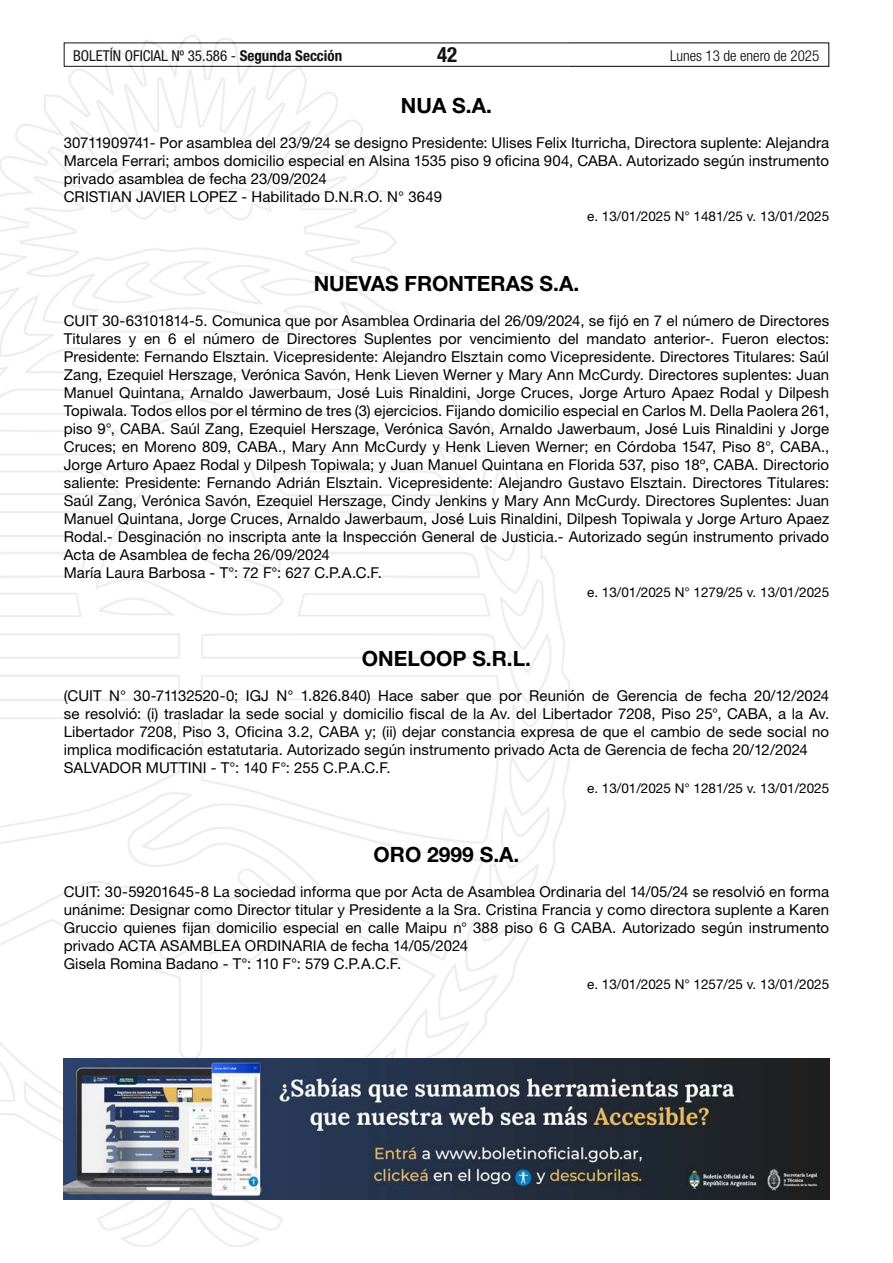
<style>
.page{position:relative;width:893px;height:1263px;background:#fff}
.page>*{position:absolute;margin:0;border:0;box-sizing:border-box;transform-origin:0 0}
.t1{font:700 21px "Helvetica Neue LT Std";color:#000}
.t2{font:700 condensed 21px "Helvetica Neue LT Std";color:#000}
.t3{font:15px/18px "Helvetica Neue LT Std";letter-spacing:.005em;color:#000}
.t4{font:condensed 15px "Helvetica Neue LT Std";color:#000}
.t5{font:300 condensed 15px "Helvetica Neue LT Std";color:#000}
.t6{font:13.5px "Helvetica Neue LT Std";color:#000}
.s1{font-weight:700}
</style>
<div class="page">
<div style="left:64px;top:43px;width:765px;height:24px;border:1px solid #000"></div>
<img style="left:0;top:35px;width:569px;height:1211px">
<img style="left:64px;top:1059px;width:765px;height:140px">
<p class="t4" style="left:73px;top:47px;width:271px">BOLETÍN OFICIAL Nº 35.586 - <span class="s1">Segunda Sección</span></p>
<h1 class="t2" style="left:437px;top:42px;width:22px">42</h1>
<p class="t5" style="left:670px;top:47px;width:151px">Lunes 13 de enero de 2025</p>
<h1 class="t1" style="left:401px;top:92px;width:93px">NUA S.A.</h1>
<p class="t3" style="left:64px;top:133px;width:767px">30711909741- Por asamblea del 23/9/24 se designo Presidente: Ulises Felix Iturricha, Directora suplente: Alejandra Marcela Ferrari; ambos domicilio especial en Alsina 1535 piso 9 oficina 904, CABA. Autorizado según instrumento privado asamblea de fecha 23/09/2024<br>CRISTIAN JAVIER LOPEZ - Habilitado D.N.R.O. N° 3649</p>
<p class="t6" style="left:587px;top:208px;width:244px">e. 13/01/2025 N° 1481/25 v. 13/01/2025</p>
<h1 class="t1" style="left:314px;top:270px;width:267px">NUEVAS FRONTERAS S.A.</h1>
<p class="t3" style="left:64px;top:311px;width:767px">CUIT 30-63101814-5. Comunica que por Asamblea Ordinaria del 26/09/2024, se fijó en 7 el número de Directores Titulares y en 6 el número de Directores Suplentes por vencimiento del mandato anterior-. Fueron electos:<br>Presidente: Fernando Elsztain. Vicepresidente: Alejandro Elsztain como Vicepresidente. Directores Titulares: Saúl Zang, Ezequiel Herszage, Verónica Savón, Henk Lieven Werner y Mary Ann McCurdy. Directores suplentes: Juan Manuel Quintana, Arnaldo Jawerbaum, José Luis Rinaldini, Jorge Cruces, Jorge Arturo Apaez Rodal y Dilpesh Topiwala. Todos ellos por el término de tres (3) ejercicios. Fijando domicilio especial en Carlos M. Della Paolera 261, piso 9°, CABA. Saúl Zang, Ezequiel Herszage, Verónica Savón, Arnaldo Jawerbaum, José Luis Rinaldini y Jorge Cruces; en Moreno 809, CABA., Mary Ann McCurdy y Henk Lieven Werner; en Córdoba 1547, Piso 8°, CABA., Jorge Arturo Apaez Rodal y Dilpesh Topiwala; y Juan Manuel Quintana en Florida 537, piso 18º, CABA. Directorio saliente: Presidente: Fernando Adrián Elsztain. Vicepresidente: Alejandro Gustavo Elsztain. Directores Titulares:<br>Saúl Zang, Verónica Savón, Ezequiel Herszage, Cindy Jenkins y Mary Ann McCurdy. Directores Suplentes: Juan Manuel Quintana, Jorge Cruces, Arnaldo Jawerbaum, José Luis Rinaldini, Dilpesh Topiwala y Jorge Arturo Apaez Rodal.- Desginación no inscripta ante la Inspección General de Justicia.- Autorizado según instrumento privado Acta de Asamblea de fecha 26/09/2024<br>María Laura Barbosa - T°: 72 F°: 627 C.P.A.C.F.</p>
<p class="t6" style="left:587px;top:584px;width:244px">e. 13/01/2025 N° 1279/25 v. 13/01/2025</p>
<h1 class="t1" style="left:362px;top:646px;width:171px">ONELOOP S.R.L.</h1>
<p class="t3" style="left:64px;top:687px;width:767px">(CUIT N° 30-71132520-0; IGJ N° 1.826.840) Hace saber que por Reunión de Gerencia de fecha 20/12/2024 se resolvió: (i) trasladar la sede social y domicilio fiscal de la Av. del Libertador 7208, Piso 25°, CABA, a la Av.<br>Libertador 7208, Piso 3, Oficina 3.2, CABA y; (ii) dejar constancia expresa de que el cambio de sede social no implica modificación estatutaria. Autorizado según instrumento privado Acta de Gerencia de fecha 20/12/2024<br>SALVADOR MUTTINI - T°: 140 F°: 255 C.P.A.C.F.</p>
<p class="t6" style="left:587px;top:780px;width:244px">e. 13/01/2025 N° 1281/25 v. 13/01/2025</p>
<h1 class="t1" style="left:374px;top:842px;width:147px">ORO 2999 S.A.</h1>
<p class="t3" style="left:64px;top:883px;width:767px">CUIT: 30-59201645-8 La sociedad informa que por Acta de Asamblea Ordinaria del 14/05/24 se resolvió en forma unánime: Designar como Director titular y Presidente a la Sra. Cristina Francia y como directora suplente a Karen Gruccio quienes fijan domicilio especial en calle Maipu n° 388 piso 6 G CABA. Autorizado según instrumento privado ACTA ASAMBLEA ORDINARIA de fecha 14/05/2024<br>Gisela Romina Badano - T°: 110 F°: 579 C.P.A.C.F.</p>
<p class="t6" style="left:587px;top:976px;width:244px">e. 13/01/2025 N° 1257/25 v. 13/01/2025</p>
</div>
